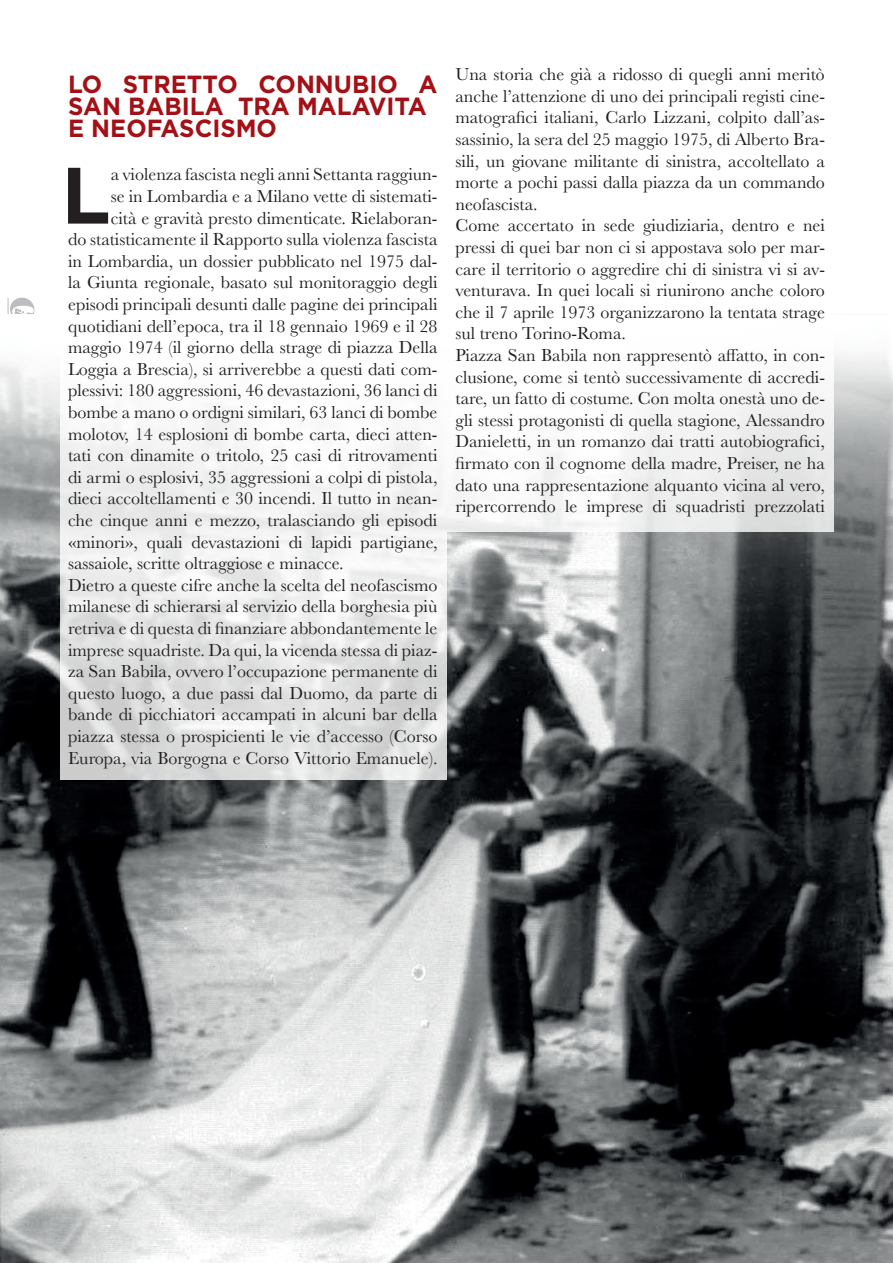
<style>
.page{position:relative;width:893px;height:1263px;background:#fff}
.page>*{position:absolute;margin:0;border:0;box-sizing:border-box;transform-origin:0 0}
.t1{font:700 79.65px "Gotham";color:#231f20}
.t2{font:700 24.75px/22.4px "Gotham";color:#a31016}
.t3{font:18px/21.6px "Baskerville";color:#231f20}
</style>
<div class="page">
<svg style="left:8px;top:298px;width:27px;height:16px"></svg>
<img style="left:0;top:355px;width:893px;height:908px">
<svg style="left:60px;top:355px;width:386px;height:425px"></svg>
<div style="left:447px;top:60px;width:387px;height:471px;background:#fff"></div>
<h2 class="t2" style="left:68px;top:72px;width:371px">LO STRETTO CONNUBIO A<br>SAN BABILA TRA MALAVITA<br>E NEOFASCISMO</h2>
<h1 class="t1" style="left:61px;top:149px;width:51px">L</h1>
<p class="t3" style="left:111px;top:164px;width:328px">a violenza fascista negli anni Settanta raggiun-</p>
<p class="t3" style="left:111px;top:186px;width:328px">se in Lombardia e a Milano vette di sistemati-</p>
<p class="t3" style="left:111px;top:207px;width:328px">cità e gravità presto dimenticate. Rielaboran-</p>
<p class="t3" style="left:68px;top:229px;width:371px">do statisticamente il Rapporto sulla violenza fascista</p>
<p class="t3" style="left:68px;top:250px;width:371px">in Lombardia, un dossier pubblicato nel 1975 dal-</p>
<p class="t3" style="left:68px;top:272px;width:371px">la Giunta regionale, basato sul monitoraggio degli</p>
<p class="t3" style="left:68px;top:294px;width:371px">episodi principali desunti dalle pagine dei principali</p>
<p class="t3" style="left:68px;top:315px;width:371px">quotidiani dell’epoca, tra il 18 gennaio 1969 e il 28</p>
<p class="t3" style="left:68px;top:337px;width:371px">maggio 1974 (il giorno della strage di piazza Della</p>
<p class="t3" style="left:68px;top:358px;width:371px">Loggia a Brescia), si arriverebbe a questi dati com-</p>
<p class="t3" style="left:68px;top:380px;width:371px">plessivi: 180 aggressioni, 46 devastazioni, 36 lanci di</p>
<p class="t3" style="left:68px;top:402px;width:371px">bombe a mano o ordigni similari, 63 lanci di bombe</p>
<p class="t3" style="left:68px;top:423px;width:371px">molotov, 14 esplosioni di bombe carta, dieci atten-</p>
<p class="t3" style="left:68px;top:445px;width:371px">tati con dinamite o tritolo, 25 casi di ritrovamenti</p>
<p class="t3" style="left:68px;top:466px;width:371px">di armi o esplosivi, 35 aggressioni a colpi di pistola,</p>
<p class="t3" style="left:68px;top:488px;width:371px">dieci accoltellamenti e 30 incendi. Il tutto in nean-</p>
<p class="t3" style="left:68px;top:510px;width:371px">che cinque anni e mezzo, tralasciando gli episodi</p>
<p class="t3" style="left:68px;top:531px;width:371px">«minori», quali devastazioni di lapidi partigiane,</p>
<p class="t3" style="left:68px;top:553px;width:277px">sassaiole, scritte oltraggiose e minacce.</p>
<p class="t3" style="left:68px;top:574px;width:371px">Dietro a queste cifre anche la scelta del neofascismo</p>
<p class="t3" style="left:68px;top:596px;width:371px">milanese di schierarsi al servizio della borghesia più</p>
<p class="t3" style="left:68px;top:618px;width:371px">retriva e di questa di finanziare abbondantemente le</p>
<p class="t3" style="left:68px;top:639px;width:371px">imprese squadriste. Da qui, la vicenda stessa di piaz-</p>
<p class="t3" style="left:68px;top:661px;width:371px">za San Babila, ovvero l’occupazione permanente di</p>
<p class="t3" style="left:68px;top:682px;width:371px">questo luogo, a due passi dal Duomo, da parte di</p>
<p class="t3" style="left:68px;top:704px;width:371px">bande di picchiatori accampati in alcuni bar della</p>
<p class="t3" style="left:68px;top:726px;width:371px">piazza stessa o prospicienti le vie d’accesso (Corso</p>
<p class="t3" style="left:68px;top:747px;width:371px">Europa, via Borgogna e Corso Vittorio Emanuele).</p>
<p class="t3" style="left:455px;top:64px;width:371px">Una storia che già a ridosso di quegli anni meritò anche l’attenzione di uno dei principali registi cine&shy;matografici italiani, Carlo Lizzani, colpito dall’as&shy;sassinio, la sera del 25 maggio 1975, di Alberto Bra&shy;sili, un giovane militante di sinistra, accoltellato a morte a pochi passi dalla piazza da un commando neofascista.<br>Come accertato in sede giudiziaria, dentro e nei pressi di quei bar non ci si appostava solo per mar&shy;care il territorio o aggredire chi di sinistra vi si av&shy;venturava. In quei locali si riunirono anche coloro che il 7 aprile 1973 organizzarono la tentata strage sul treno Torino-Roma.<br>Piazza San Babila non rappresentò affatto, in con&shy;clusione, come si tentò successivamente di accredi&shy;tare, un fatto di costume. Con molta onestà uno de&shy;gli stessi protagonisti di quella stagione, Alessandro Danieletti, in un romanzo dai tratti autobiografici, firmato con il cognome della madre, Preiser, ne ha dato una rappresentazione alquanto vicina al vero, ripercorrendo le imprese di squadristi prezzolati</p>
</div>
